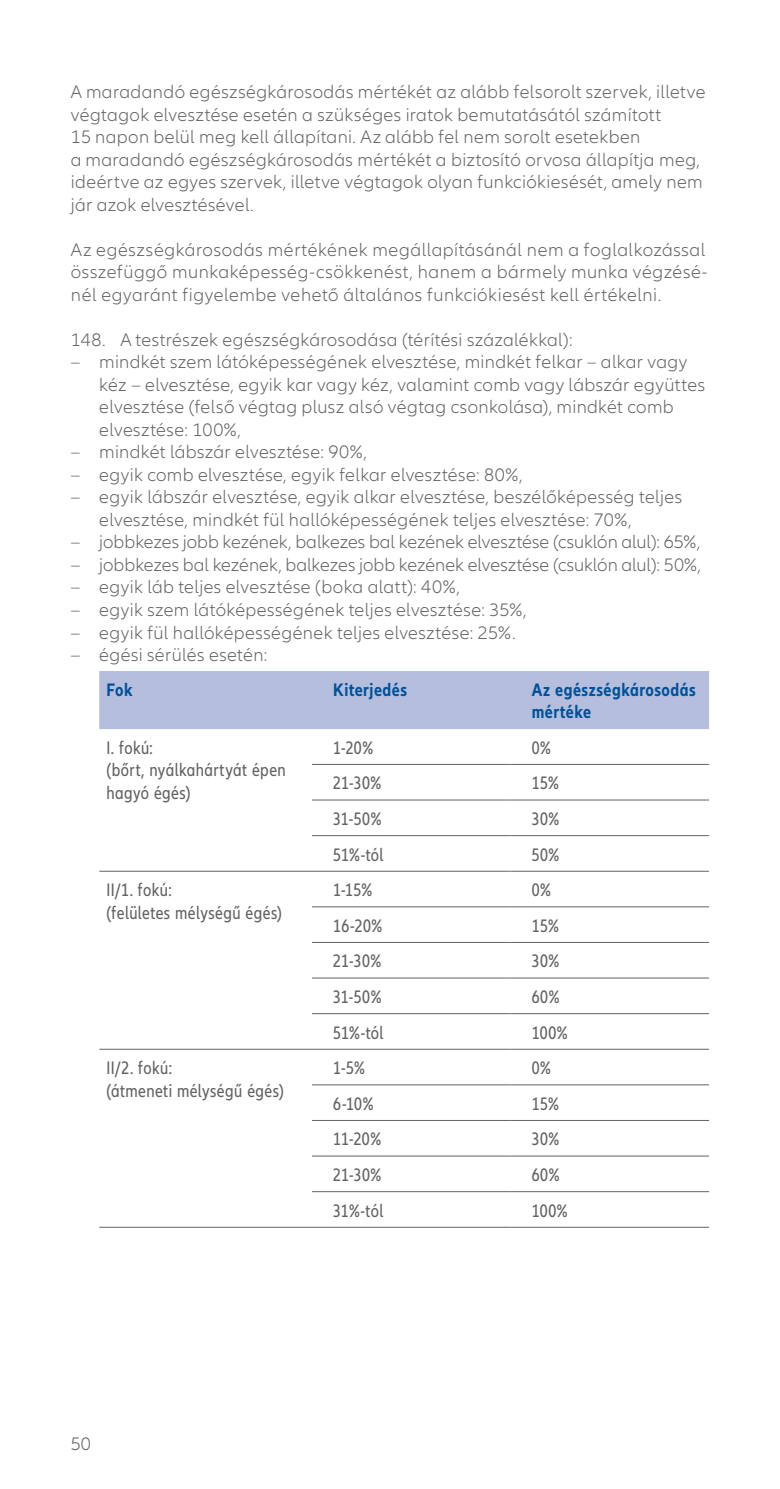
<style>
.page{position:relative;width:780px;height:1489px;background:#fff}
.page>*{position:absolute;margin:0;border:0;box-sizing:border-box;transform-origin:0 0}
.t1{font:300 18.75px/22.5px "Allianz Neo";letter-spacing:.02em;color:#636366}
.t2{font:condensed 18.75px/22.5px "Allianz Neo";letter-spacing:.025em;color:#636366}
.t3{font:300 18.75px "Allianz Neo";color:#636366}
.t4{font:700 condensed 18.75px/22.5px "Allianz Neo";letter-spacing:.025em;color:#01529a}
</style>
<div class="page">
<div style="left:99px;top:671px;width:610px;height:58px;background:#b5bfdd"></div>
<hr style="left:312px;top:764px;width:198px;height:1px;background:#636366">
<hr style="left:510px;top:764px;width:199px;height:1px;background:#636366">
<hr style="left:312px;top:799px;width:198px;height:1px;background:#636366">
<hr style="left:510px;top:799px;width:199px;height:1px;background:#636366">
<hr style="left:312px;top:835px;width:198px;height:1px;background:#636366">
<hr style="left:510px;top:835px;width:199px;height:1px;background:#636366">
<hr style="left:99px;top:870px;width:213px;height:1px;background:#636366">
<hr style="left:312px;top:870px;width:198px;height:1px;background:#636366">
<hr style="left:510px;top:870px;width:199px;height:1px;background:#636366">
<hr style="left:312px;top:906px;width:198px;height:1px;background:#636366">
<hr style="left:510px;top:906px;width:199px;height:1px;background:#636366">
<hr style="left:312px;top:942px;width:198px;height:1px;background:#636366">
<hr style="left:510px;top:942px;width:199px;height:1px;background:#636366">
<hr style="left:312px;top:977px;width:198px;height:1px;background:#636366">
<hr style="left:510px;top:977px;width:199px;height:1px;background:#636366">
<hr style="left:312px;top:1013px;width:198px;height:1px;background:#636366">
<hr style="left:510px;top:1013px;width:199px;height:1px;background:#636366">
<hr style="left:99px;top:1048px;width:213px;height:1px;background:#636366">
<hr style="left:312px;top:1048px;width:198px;height:1px;background:#636366">
<hr style="left:510px;top:1048px;width:199px;height:1px;background:#636366">
<hr style="left:312px;top:1084px;width:198px;height:1px;background:#636366">
<hr style="left:510px;top:1084px;width:199px;height:1px;background:#636366">
<hr style="left:312px;top:1119px;width:198px;height:1px;background:#636366">
<hr style="left:510px;top:1119px;width:199px;height:1px;background:#636366">
<hr style="left:312px;top:1155px;width:198px;height:1px;background:#636366">
<hr style="left:510px;top:1155px;width:199px;height:1px;background:#636366">
<hr style="left:312px;top:1191px;width:198px;height:1px;background:#636366">
<hr style="left:510px;top:1191px;width:199px;height:1px;background:#636366">
<hr style="left:99px;top:1226px;width:213px;height:1px;background:#636366">
<hr style="left:312px;top:1226px;width:198px;height:1px;background:#636366">
<hr style="left:510px;top:1226px;width:199px;height:1px;background:#636366">
<p class="t1" style="left:71px;top:81px;width:636px">A maradandó egészségkárosodás mértékét az alább felsorolt szervek, illetve végtagok elvesztése esetén a szükséges iratok bemutatásától számított<br>15 napon belül meg kell állapítani. Az alább fel nem sorolt esetekben<br>a maradandó egészségkárosodás mértékét a biztosító orvosa állapítja meg, ideértve az egyes szervek, illetve végtagok olyan funkciókiesését, amely nem jár azok elvesztésével.</p>
<p class="t1" style="left:71px;top:239px;width:638px;text-align:justify">Az egészségkárosodás mértékének megállapításánál nem a foglalkozással összefüggő munkaképesség-csökkenést, hanem a bármely munka végzésé&shy;nél egyaránt figyelembe vehető általános funkciókiesést kell értékelni.</p>
<p class="t1" style="left:71px;top:329px;width:503px">148. A testrészek egészségkárosodása (térítési százalékkal):</p>
<p class="t1" style="left:99px;top:351px;width:607px;text-indent:-28px">– mindkét szem látóképességének elvesztése, mindkét felkar – alkar vagy kéz – elvesztése, egyik kar vagy kéz, valamint comb vagy lábszár együttes elvesztése (felső végtag plusz alsó végtag csonkolása), mindkét comb elvesztése: 100%,</p>
<p class="t1" style="left:71px;top:441px;width:297px">– mindkét lábszár elvesztése: 90%,</p>
<p class="t1" style="left:71px;top:464px;width:453px">– egyik comb elvesztése, egyik felkar elvesztése: 80%,</p>
<p class="t1" style="left:99px;top:486px;width:584px;text-indent:-28px">– egyik lábszár elvesztése, egyik alkar elvesztése, beszélőképesség teljes elvesztése, mindkét fül hallóképességének teljes elvesztése: 70%,</p>
<p class="t3" style="left:71px;top:531px;width:630px">– jobbkezes jobb kezének, balkezes bal kezének elvesztése (csuklón alul): 65%,</p>
<p class="t3" style="left:71px;top:554px;width:631px">– jobbkezes bal kezének, balkezes jobb kezének elvesztése (csuklón alul): 50%,</p>
<p class="t1" style="left:71px;top:576px;width:390px">– egyik láb teljes elvesztése (boka alatt): 40%,</p>
<p class="t1" style="left:71px;top:599px;width:457px">– egyik szem látóképességének teljes elvesztése: 35%,</p>
<p class="t1" style="left:71px;top:621px;width:444px">– egyik fül hallóképességének teljes elvesztése: 25%.</p>
<p class="t1" style="left:71px;top:644px;width:198px">– égési sérülés esetén:</p>
<p class="t4" style="left:106px;top:679px;width:28px">Fok</p>
<p class="t4" style="left:333px;top:679px;width:75px">Kiterjedés</p>
<p class="t4" style="left:531px;top:679px;width:165px">Az egészségkárosodás mértéke</p>
<p class="t2" style="left:106px;top:736px;width:181px">I. fokú:<br>(bőrt, nyálkahártyát épen hagyó égés)</p>
<p class="t2" style="left:333px;top:736px;width:41px">1-20%</p>
<p class="t2" style="left:531px;top:736px;width:21px">0%</p>
<p class="t2" style="left:333px;top:772px;width:49px">21-30%</p>
<p class="t2" style="left:531px;top:772px;width:29px">15%</p>
<p class="t2" style="left:333px;top:808px;width:50px">31-50%</p>
<p class="t2" style="left:531px;top:808px;width:29px">30%</p>
<p class="t2" style="left:333px;top:843px;width:52px">51%-tól</p>
<p class="t2" style="left:531px;top:843px;width:29px">50%</p>
<p class="t2" style="left:106px;top:879px;width:177px">II/1. fokú:<br>(felületes mélységű égés)</p>
<p class="t2" style="left:333px;top:879px;width:41px">1-15%</p>
<p class="t2" style="left:531px;top:879px;width:21px">0%</p>
<p class="t2" style="left:333px;top:914px;width:50px">16-20%</p>
<p class="t2" style="left:531px;top:914px;width:29px">15%</p>
<p class="t2" style="left:333px;top:950px;width:49px">21-30%</p>
<p class="t2" style="left:531px;top:950px;width:29px">30%</p>
<p class="t2" style="left:333px;top:986px;width:50px">31-50%</p>
<p class="t2" style="left:531px;top:986px;width:29px">60%</p>
<p class="t2" style="left:333px;top:1021px;width:52px">51%-tól</p>
<p class="t2" style="left:531px;top:1021px;width:37px">100%</p>
<p class="t2" style="left:106px;top:1057px;width:179px">II/2. fokú:<br>(átmeneti mélységű égés)</p>
<p class="t2" style="left:333px;top:1057px;width:33px">1-5%</p>
<p class="t2" style="left:531px;top:1057px;width:21px">0%</p>
<p class="t2" style="left:333px;top:1092px;width:42px">6-10%</p>
<p class="t2" style="left:531px;top:1092px;width:29px">15%</p>
<p class="t2" style="left:333px;top:1128px;width:49px">11-20%</p>
<p class="t2" style="left:531px;top:1128px;width:29px">30%</p>
<p class="t2" style="left:333px;top:1163px;width:49px">21-30%</p>
<p class="t2" style="left:531px;top:1163px;width:29px">60%</p>
<p class="t2" style="left:333px;top:1199px;width:52px">31%-tól</p>
<p class="t2" style="left:531px;top:1199px;width:37px">100%</p>
<p class="t1" style="left:71px;top:1432px;width:22px">50</p>
</div>
